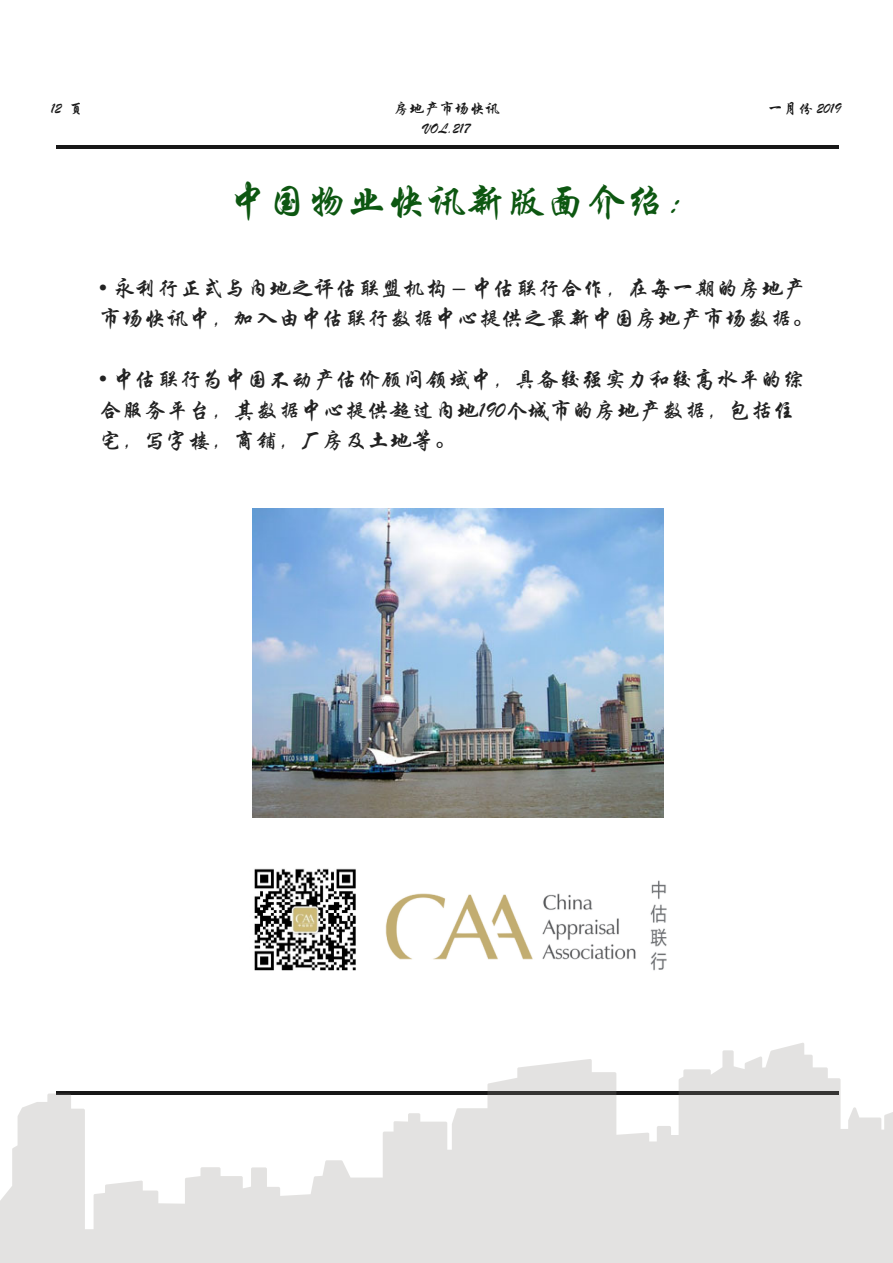
<style>
.page{position:relative;width:893px;height:1263px;background:#fff}
.page>*{position:absolute;margin:0;border:0;box-sizing:border-box;transform-origin:0 0}
.t1{font:39.75px "ST Xingkai";color:#0d5711}
.t2{font:22.35px/30.5px "ST Xingkai";color:#222}
.t3{font:15.15px "ST Xingkai";color:#181818}
.s1{font-family:"Liberation Sans"}
</style>
<div class="page">
<hr style="left:56px;top:145px;width:782px;height:4px;background:#181818">
<svg style="left:0;top:1047px;width:893px;height:216px;fill:#e3e2e1"></svg>
<img style="left:252px;top:509px;width:411px;height:308px">
<img style="left:385px;top:880px;width:282px;height:91px">
<img style="left:254px;top:868px;width:102px;height:103px">
<p class="t3" style="left:51px;top:100px;width:35px">12 页</p>
<p class="t3" style="left:394px;top:101px;width:107px">房地产市场快讯</p>
<p class="t3" style="left:768px;top:101px;width:75px">一月份 2019</p>
<p class="t3" style="left:424px;top:120px;width:48px">VOL.217</p>
<h1 class="t1" style="left:228px;top:181px;width:478px">中国物业快讯新版面介绍：</h1>
<p class="t2" style="left:99px;top:274px;width:716px"><span class="s1">•</span> 永利行正式与内地之评估联盟机构 <span class="s1">–</span> 中估联行合作，在每一期的房地产市场快讯中，加入由中估联行数据中心提供之最新中国房地产市场数据。</p>
<p class="t2" style="left:99px;top:365px;width:707px"><span class="s1">•</span> 中估联行为中国不动产估价顾问领域中，具备较强实力和较高水平的综合服务平台，其数据中心提供超过内地190个城市的房地产数据，包括住宅，写字楼，商铺，厂房及土地等。</p>
</div>
